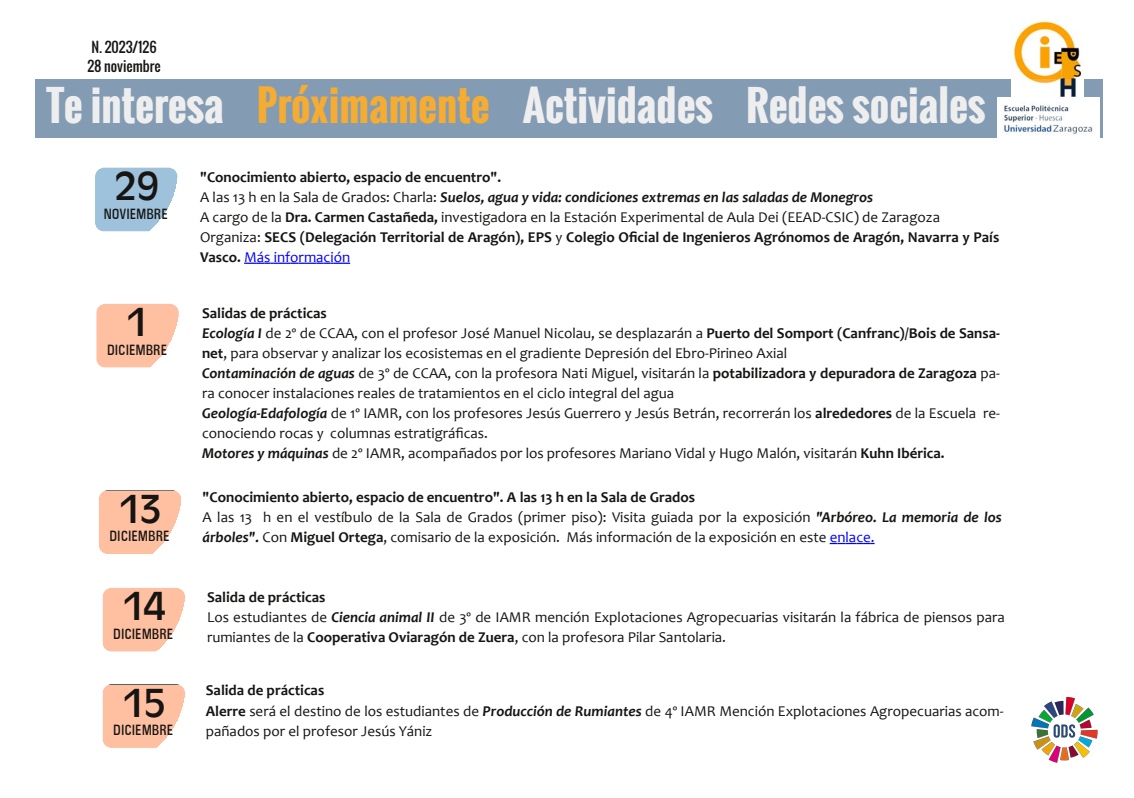
<style>
.page{position:relative;width:1134px;height:798px;background:#fff}
.page>*{position:absolute;margin:0;border:0;box-sizing:border-box;transform-origin:0 0}
.t1{font:700 41.25px "Oswald";color:#eeedec}
.t2{font:37.5px "Antique Olive";letter-spacing:-.045em;color:#161513}
.t3{font:15px/20px "Candara";color:#161513}
.t4{font:700 15px/20px "Candara";color:#161513}
.t5{font:15px "U001 Con";color:#161513}
.t6{font:13.75px/18.8px "Oswald";color:#161513}
.s1{color:#f4a200}
.s2{font-weight:400}
.s3{font-style:italic}
.s4{font-weight:400;color:#00f}
.s5{font-weight:700}
.s6{font-weight:700;font-style:italic}
.s7{color:#00f}
</style>
<div class="page">
<img style="left:1011px;top:21px;width:71px;height:59px">
<div style="left:35px;top:80px;width:1067px;height:58px;background:#083867;opacity:.5"></div>
<svg style="left:244px;top:262px;width:106px;height:2px"></svg>
<img style="left:1031px;top:697px;width:67px;height:66px">
<svg style="left:95px;top:168px;width:83px;height:63px;background:#a8c8de"></svg>
<svg style="left:96px;top:304px;width:83px;height:63px;background:#ffc6aa"></svg>
<svg style="left:99px;top:490px;width:82px;height:64px;background:#fdc5a9"></svg>
<svg style="left:830px;top:542px;width:44px;height:2px"></svg>
<svg style="left:102px;top:587px;width:83px;height:64px;background:#fec7ac"></svg>
<svg style="left:102px;top:684px;width:83px;height:63px;background:#fcc5a9"></svg>
<p class="t6" style="left:88px;top:37px;width:75px">N. 2023/126<br>28 noviembre</p>
<h1 class="t1" style="left:46px;top:74px;width:941px">Te interesa <span class="s1">Próximamente</span> Actividades Redes sociales</h1>
<h2 class="t2" style="left:114px;top:164px;width:46px">29</h2>
<p class="t5" style="left:104px;top:204px;width:66px">NOVIEMBRE</p>
<h2 class="t2" style="left:126px;top:300px;width:24px">1</h2>
<p class="t5" style="left:107px;top:340px;width:61px">DICIEMBRE</p>
<h2 class="t2" style="left:119px;top:486px;width:43px">13</h2>
<p class="t5" style="left:110px;top:526px;width:61px">DICIEMBRE</p>
<h2 class="t2" style="left:122px;top:584px;width:44px">14</h2>
<p class="t5" style="left:113px;top:624px;width:61px">DICIEMBRE</p>
<h2 class="t2" style="left:122px;top:680px;width:44px">15</h2>
<p class="t5" style="left:113px;top:720px;width:61px">DICIEMBRE</p>
<p class="t4" style="left:200px;top:169px;width:801px">"Conocimiento abierto, espacio de encuentro".<br><span class="s2">A las 13 h en la Sala de Grados: Charla:</span> <span class="s3">Suelos, agua y vida: condiciones extremas en las saladas de Monegros<br></span><span class="s2">A cargo de la</span> Dra. Carmen Castañeda, <span class="s2">investigadora en la Estación Experimental de Aula Dei (EEAD‐CSIC) de Zaragoza Organiza:</span> SECS (Delegación Territorial de Aragón), EPS <span class="s2">y</span> Colegio Oficial de Ingenieros Agrónomos de Aragón, Navarra y País Vasco. <span class="s4">Más información</span></p>
<p class="t3" style="left:202px;top:304px;width:799px"><span class="s5">Salidas de prácticas<br></span><span class="s6">Ecología I</span> de 2º de CCAA, con el profesor José Manuel Nicolau, se desplazarán a <span class="s5">Puerto del Somport (Canfranc)/Bois de Sansa‐ net</span>, para observar y analizar los ecosistemas en el gradiente Depresión del Ebro‐Pirineo Axial<br><span class="s6">Contaminación de aguas</span> de 3º de CCAA, con la profesora Nati Miguel, visitarán la <span class="s5">potabilizadora y depuradora de Zaragoza</span> pa‐ ra conocer instalaciones reales de tratamientos en el ciclo integral del agua<br><span class="s6">Geología‐Edafología</span> de 1º IAMR, con los profesores Jesús Guerrero y Jesús Betrán, recorrerán los <span class="s5">alrededores</span> de la Escuela re‐ conociendo rocas y columnas estratigráficas.<br><span class="s6">Motores y máquinas</span> de 2º IAMR, acompañados por los profesores Mariano Vidal y Hugo Malón, visitarán <span class="s5">Kuhn Ibérica.</span></p>
<p class="t3" style="left:203px;top:489px;width:801px"><span class="s5">"Conocimiento abierto, espacio de encuentro". A las 13 h en la Sala de Grados<br></span>A las 13 h en el vestíbulo de la Sala de Grados (primer piso): Visita guiada por la exposición <span class="s6">"Arbóreo. La memoria de los árboles".</span> Con <span class="s5">Miguel Ortega</span>, comisario de la exposición. Más información de la exposición en este <span class="s7">enlace.</span></p>
<p class="t3" style="left:207px;top:588px;width:799px"><span class="s5">Salida de prácticas<br></span>Los estudiantes de <span class="s6">Ciencia animal II</span> de 3º de IAMR mención Explotaciones Agropecuarias visitarán la fábrica de piensos para rumiantes de la <span class="s5">Cooperativa Oviaragón de Zuera</span>, con la profesora Pilar Santolaria.</p>
<p class="t3" style="left:206px;top:681px;width:799px"><span class="s5">Salida de prácticas<br>Alerre</span> será el destino de los estudiantes de <span class="s6">Producción de Rumiantes</span> de 4º IAMR Mención Explotaciones Agropecuarias acom‐ pañados por el profesor Jesús Yániz</p>
</div>
